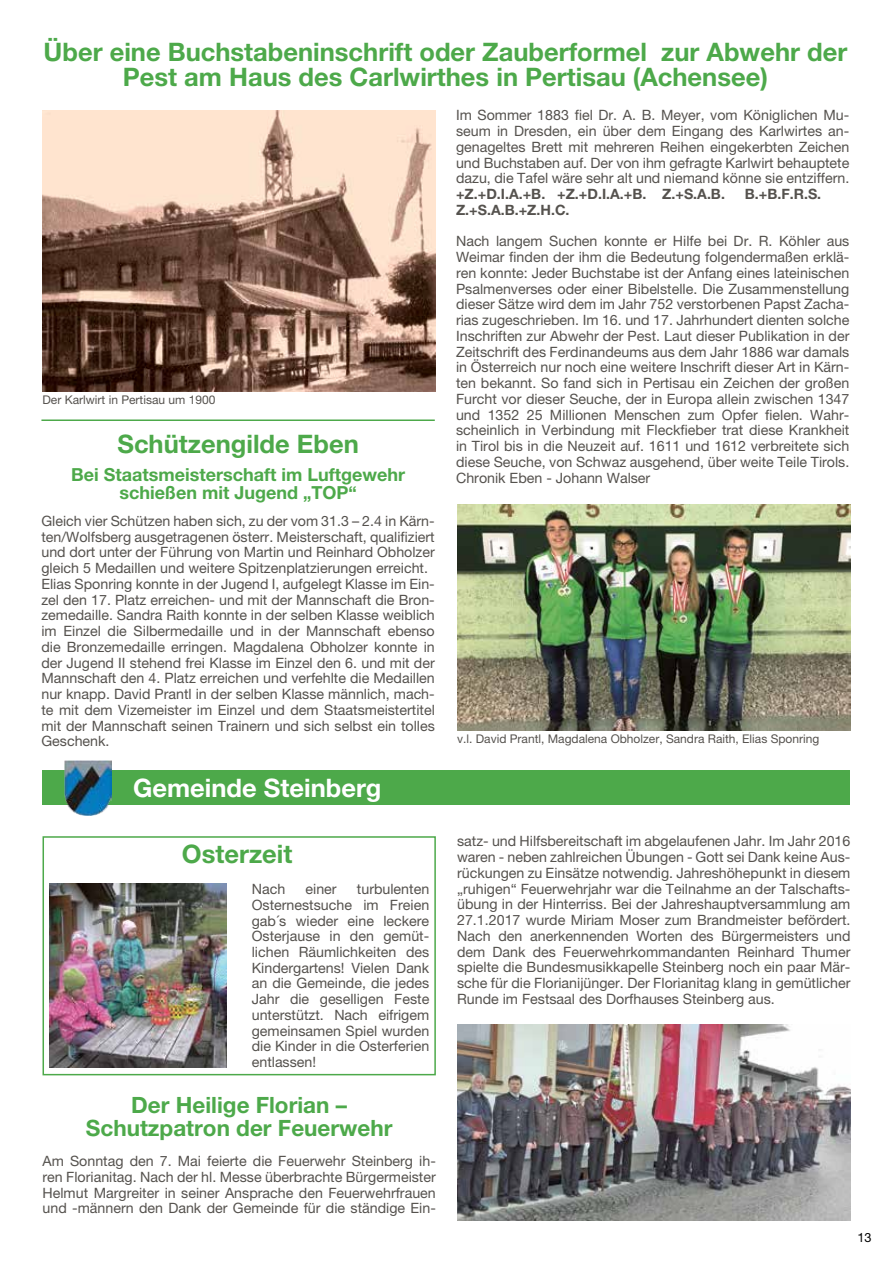
<style>
.page{position:relative;width:893px;height:1263px;background:#fff}
.page>*{position:absolute;margin:0;border:0;box-sizing:border-box;transform-origin:0 0}
.t1{font:700 25.5px/25.5px "Helvetica Neue LT Pro";color:#4da94a;text-align:center}
.t2{font:700 25.5px "Helvetica Neue LT Pro";color:#fff}
.t3{font:700 22.5px/22.5px "Helvetica Neue LT Pro";color:#4da94a;text-align:center}
.t4{font:700 18px/18px "Helvetica Neue LT Pro";color:#4da94a;text-align:center}
.t5{font:14.25px/15.8px "Helvetica Neue LT Pro";color:#55524e;text-align:justify}
.t6{font:700 14.25px "Helvetica Neue LT Pro";color:#55524e}
.t7{font:12.75px "Helvetica Neue LT Pro";color:#000}
.t8{font:12px "Helvetica Neue LT Pro";color:#55524e}
</style>
<div class="page">
<div style="left:43px;top:771px;width:807px;height:34px;background:#4da94a"></div>
<img style="left:64px;top:760px;width:48px;height:55px">
<img style="left:49px;top:884px;width:178px;height:183px">
<div style="left:43px;top:836px;width:393px;height:239px;border:2px solid #4da94a"></div>
<img style="left:43px;top:110px;width:393px;height:281px">
<hr style="left:41px;top:419px;width:394px;height:2px;background:#4da94a">
<img style="left:457px;top:505px;width:393px;height:225px">
<img style="left:457px;top:1025px;width:393px;height:195px">
<h1 class="t1" style="left:44px;top:38px;width:805px">Über eine Buchstabeninschrift oder Zauberformel zur Abwehr der<br>Pest am Haus des Carlwirthes in Pertisau (Achensee)</h1>
<p class="t5" style="left:456px;top:107px;width:395px">Im Sommer 1883 fiel Dr. A. B. Meyer, vom Königlichen Mu&shy;seum in Dresden, ein über dem Eingang des Karlwirtes an&shy;genageltes Brett mit mehreren Reihen eingekerbten Zeichen und Buchstaben auf. Der von ihm gefragte Karlwirt behauptete dazu, die Tafel wäre sehr alt und niemand könne sie entziffern.</p>
<p class="t6" style="left:456px;top:185px;width:270px">+Z.+D.I.A.+B. +Z.+D.I.A.+B. Z.+S.A.B.</p>
<p class="t6" style="left:745px;top:185px;width:78px">B.+B.F.R.S.</p>
<p class="t6" style="left:456px;top:201px;width:115px">Z.+S.A.B.+Z.H.C.</p>
<p class="t5" style="left:456px;top:233px;width:395px">Nach langem Suchen konnte er Hilfe bei Dr. R. Köhler aus Weimar finden der ihm die Bedeutung folgendermaßen erklä&shy;ren konnte: Jeder Buchstabe ist der Anfang eines lateinischen Psalmenverses oder einer Bibelstelle. Die Zusammenstellung dieser Sätze wird dem im Jahr 752 verstorbenen Papst Zacha&shy;rias zugeschrieben. Im 16. und 17. Jahrhundert dienten solche Inschriften zur Abwehr der Pest. Laut dieser Publikation in der Zeitschrift des Ferdinandeums aus dem Jahr 1886 war damals in Österreich nur noch eine weitere Inschrift dieser Art in Kärn&shy;ten bekannt. So fand sich in Pertisau ein Zeichen der großen Furcht vor dieser Seuche, der in Europa allein zwischen 1347 und 1352 25 Millionen Menschen zum Opfer fielen. Wahr&shy;scheinlich in Verbindung mit Fleckfieber trat diese Krankheit in Tirol bis in die Neuzeit auf. 1611 und 1612 verbreitete sich diese Seuche, von Schwaz ausgehend, über weite Teile Tirols.<br>Chronik Eben - Johann Walser</p>
<p class="t8" style="left:43px;top:393px;width:174px">Der Karlwirt in Pertisau um 1900</p>
<h1 class="t1" style="left:117px;top:430px;width:243px">Schützengilde Eben</h1>
<p class="t4" style="left:71px;top:466px;width:335px">Bei Staatsmeisterschaft im Luftgewehr schießen mit Jugend „TOP“</p>
<p class="t5" style="left:41px;top:513px;width:395px;text-align:left">Gleich vier Schützen haben sich, zu der vom 31.3 – 2.4 in Kärn&shy;ten/Wolfsberg ausgetragenen österr. Meisterschaft, qualifiziert und dort unter der Führung von Martin und Reinhard Obholzer gleich 5 Medaillen und weitere Spitzenplatzierungen erreicht.<br>Elias Sponring konnte in der Jugend I, aufgelegt Klasse im Ein&shy;zel den 17. Platz erreichen- und mit der Mannschaft die Bron&shy;zemedaille. Sandra Raith konnte in der selben Klasse weiblich im Einzel die Silbermedaille und in der Mannschaft ebenso die Bronzemedaille erringen. Magdalena Obholzer konnte in der Jugend II stehend frei Klasse im Einzel den 6. und mit der Mannschaft den 4. Platz erreichen und verfehlte die Medaillen nur knapp. David Prantl in der selben Klasse männlich, mach&shy;te mit dem Vizemeister im Einzel und dem Staatsmeistertitel mit der Mannschaft seinen Trainern und sich selbst ein tolles Geschenk.</p>
<p class="t8" style="left:457px;top:731px;width:364px">v.l. David Prantl, Magdalena Obholzer, Sandra Raith, Elias Sponring</p>
<h1 class="t2" style="left:133px;top:772px;width:250px">Gemeinde Steinberg</h1>
<h1 class="t1" style="left:182px;top:840px;width:112px">Osterzeit</h1>
<p class="t5" style="left:252px;top:881px;width:35px">Nach</p>
<p class="t5" style="left:306px;top:881px;width:33px">einer</p>
<p class="t5" style="left:252px;top:881px;width:179px;text-indent:105px">turbulenten Osternestsuche im Freien gab´s wieder eine leckere Osterjause in den gemüt&shy;lichen Räumlichkeiten des Kindergartens! Vielen Dank an die Gemeinde, die jedes Jahr die geselligen Feste unterstützt. Nach eifrigem gemeinsamen Spiel wurden die Kinder in die Osterferien entlassen!</p>
<h2 class="t3" style="left:86px;top:1093px;width:308px">Der Heilige Florian –<br>Schutzpatron der Feuerwehr</h2>
<p class="t5" style="left:43px;top:1153px;width:395px">Am Sonntag den 7. Mai feierte die Feuerwehr Steinberg ih&shy;ren Florianitag. Nach der hl. Messe überbrachte Bürgermeister Helmut Margreiter in seiner Ansprache den Feuerwehrfrauen und -männern den Dank der Gemeinde für die ständige Ein-</p>
<p class="t5" style="left:457px;top:833px;width:395px">satz- und Hilfsbereitschaft im abgelaufenen Jahr. Im Jahr 2016 waren - neben zahlreichen Übungen - Gott sei Dank keine Aus&shy;rückungen zu Einsätze notwendig. Jahreshöhepunkt in diesem „ruhigen“ Feuerwehrjahr war die Teilnahme an der Talschafts&shy;übung in der Hinterriss. Bei der Jahreshauptversammlung am 27.1.2017 wurde Miriam Moser zum Brandmeister befördert.<br>Nach den anerkennenden Worten des Bürgermeisters und dem Dank des Feuerwehrkommandanten Reinhard Thumer spielte die Bundesmusikkapelle Steinberg noch ein paar Mär&shy;sche für die Florianijünger. Der Florianitag klang in gemütlicher Runde im Festsaal des Dorfhauses Steinberg aus.</p>
<p class="t7" style="left:857px;top:1229px;width:16px">13</p>
</div>
